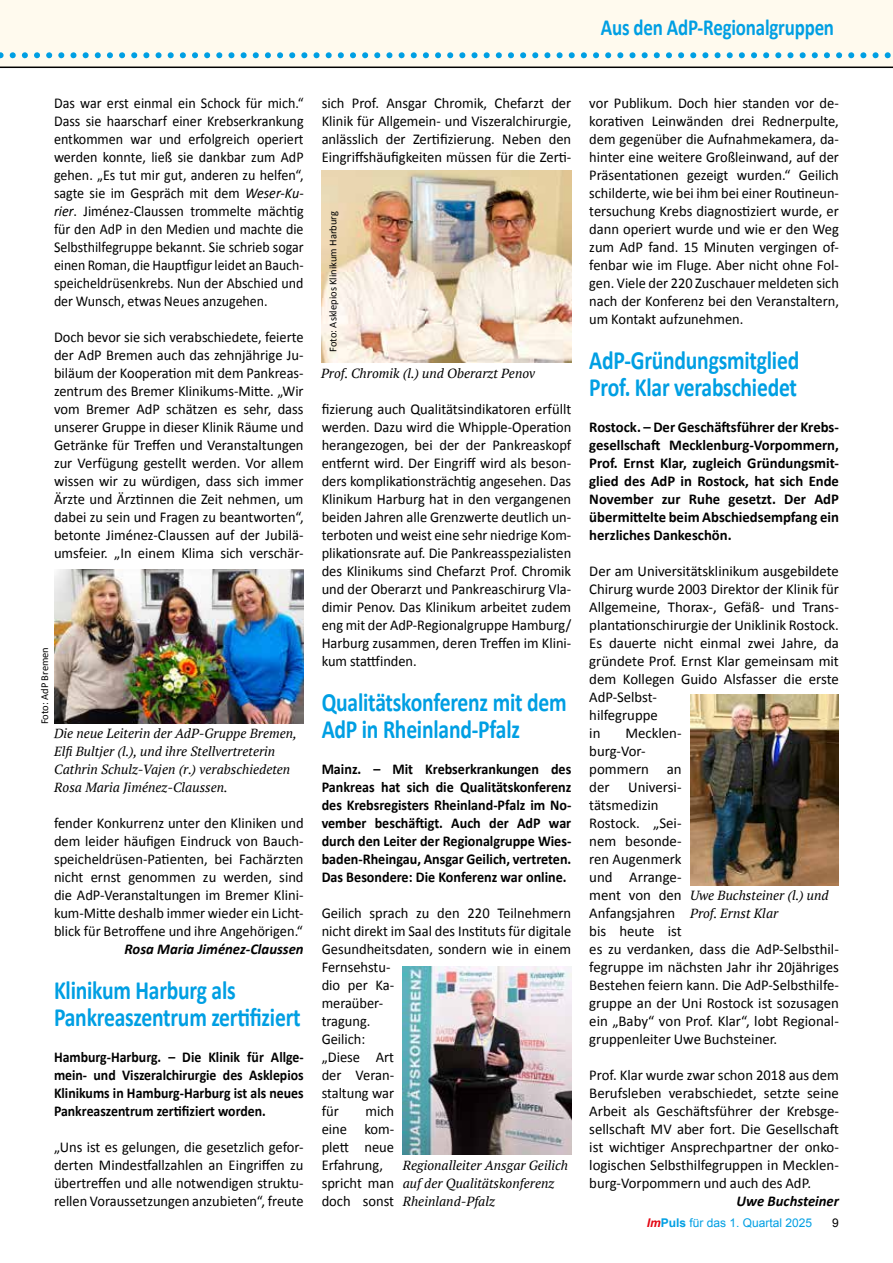
<style>
.page{position:relative;width:893px;height:1263px;background:#fff}
.page>*{position:absolute;margin:0;border:0;box-sizing:border-box;transform-origin:0 0}
.t1{font:700 26.4px/27px "Calibri";letter-spacing:-.01em;color:#009fe3;scale:.82 1}
.t2{font:700 23.1px "Calibri";letter-spacing:-.01em;color:#009fe3;scale:.82 1}
.t3{font:15px/18px "Calibri";color:#000;text-align:justify}
.t4{font:15px/18px "Calibri";color:#000;text-align:justify;scale:.96 1}
.t5{font:15px/18px "Calibri";color:#000;text-align:justify;scale:.94 1}
.t6{font:700 15px/18px "Calibri";color:#000;text-align:justify;scale:.94 1}
.t7{font:700 15px/18px "Calibri";color:#000;text-align:justify}
.t8{font:700 15px/18px "Calibri";color:#000;text-align:justify;scale:.92 1}
.t9{font:italic 700 15px "Calibri";color:#000}
.t10{font:italic 13.2px/18px "PT Serif";color:#000}
.t11{font:12px "Arial";color:#009fe3}
.t12{font:12px "Arial";color:#000}
.t13{font:10.5px "Calibri";color:#000}
.s1{font-style:italic}
.s2{font-weight:700;font-style:italic;color:#e30613}
.s3{font-weight:700}
</style>
<div class="page">
<div style="left:0;top:0;width:893px;height:68px;background:#fffaee"></div>
<svg style="left:0;top:52px;width:893px;height:6px;background:#9ed7e9"></svg>
<img style="left:54px;top:569px;width:250px;height:154px">
<img style="left:403px;top:966px;width:168px;height:188px">
<img style="left:321px;top:170px;width:250px;height:192px">
<img style="left:690px;top:694px;width:149px;height:191px">
<h2 class="t2" style="left:601px;top:12px;width:286px">Aus den AdP-Regionalgruppen</h2>
<p class="t5" style="left:54px;top:94px;width:267px">Das war erst einmal ein Schock für mich.“ Dass sie haarscharf einer Krebserkrankung entkommen war und erfolgreich operiert werden konnte, ließ sie dankbar zum AdP gehen. „Es tut mir gut, anderen zu helfen“, sagte sie im Gespräch mit dem <span class="s1">Weser-Ku&shy;rier</span>. Jiménez-Claussen trommelte mächtig für den AdP in den Medien und machte die Selbsthilfegruppe bekannt. Sie schrieb sogar einen Roman, die Hauptfigur leidet an Bauch&shy;speicheldrüsenkrebs. Nun der Abschied und der Wunsch, etwas Neues anzugehen.</p>
<p class="t4" style="left:54px;top:328px;width:262px">Doch bevor sie sich verabschiedete, feierte der AdP Bremen auch das zehnjährige Ju&shy;biläum der Kooperation mit dem Pankreas&shy;zentrum des Bremer Klinikums-Mitte. „Wir vom Bremer AdP schätzen es sehr, dass unserer Gruppe in dieser Klinik Räume und Getränke für Treffen und Veranstaltungen zur Verfügung gestellt werden. Vor allem wissen wir zu würdigen, dass sich immer Ärzte und Ärztinnen die Zeit nehmen, um dabei zu sein und Fragen zu beantworten“, betonte Jiménez-Claussen auf der Jubilä&shy;umsfeier. „In einem Klima sich verschär-</p>
<p class="t13" style="left:38px;top:724px;width:79px;rotate:-90deg">Foto: AdP Bremen</p>
<p class="t10" style="left:54px;top:724px;width:244px">Die neue Leiterin der AdP-Gruppe Bremen, Elfi Bultjer (l.), und ihre Stellvertreterin Cathrin Schulz-Vajen (r.) verabschiedeten Rosa Maria Jiménez-Claussen.</p>
<p class="t3" style="left:54px;top:814px;width:251px">fender Konkurrenz unter den Kliniken und dem leider häufigen Eindruck von Bauch&shy;speicheldrüsen-Patienten, bei Fachärzten nicht ernst genommen zu werden, sind die AdP-Veranstaltungen im Bremer Klini&shy;kum-Mitte deshalb immer wieder ein Licht&shy;blick für Betroffene und ihre Angehörigen.“</p>
<p class="t9" style="left:125px;top:939px;width:181px">Rosa Maria Jiménez-Claussen</p>
<h1 class="t1" style="left:54px;top:977px;width:302px">Klinikum Harburg als<br>Pankreaszentrum zertifiziert</h1>
<p class="t8" style="left:54px;top:1048px;width:273px">Hamburg-Harburg. – Die Klinik für Allge&shy;mein- und Viszeralchirurgie des Asklepios Klinikums in Hamburg-Harburg ist als neues Pankreaszentrum zertifiziert worden.</p>
<p class="t3" style="left:54px;top:1138px;width:251px">„Uns ist es gelungen, die gesetzlich gefor&shy;derten Mindestfallzahlen an Eingriffen zu übertreffen und alle notwendigen struktu&shy;rellen Voraussetzungen anzubieten“, freute</p>
<p class="t3" style="left:322px;top:94px;width:251px">sich Prof. Ansgar Chromik, Chefarzt der Klinik für Allgemein- und Viszeralchirurgie, anlässlich der Zertifizierung. Neben den Eingriffshäufigkeiten müssen für die Zerti-</p>
<p class="t13" style="left:326px;top:352px;width:142px;rotate:-90deg">Foto: Asklepios Klinikum Harburg</p>
<p class="t10" style="left:321px;top:364px;width:216px">Prof. Chromik (l.) und Oberarzt Penov</p>
<p class="t3" style="left:322px;top:400px;width:251px">fizierung auch Qualitätsindikatoren erfüllt werden. Dazu wird die Whipple-Operation herangezogen, bei der der Pankreaskopf entfernt wird. Der Eingriff wird als beson&shy;ders komplikationsträchtig angesehen. Das Klinikum Harburg hat in den vergangenen beiden Jahren alle Grenzwerte deutlich un&shy;terboten und weist eine sehr niedrige Kom&shy;plikationsrate auf. Die Pankreasspezialisten des Klinikums sind Chefarzt Prof. Chromik und der Oberarzt und Pankreaschirurg Vla&shy;dimir Penov. Das Klinikum arbeitet zudem eng mit der AdP-Regionalgruppe Hamburg/ Harburg zusammen, deren Treffen im Klini&shy;kum stattfinden.</p>
<h1 class="t1" style="left:322px;top:689px;width:300px">Qualitätskonferenz mit dem<br>AdP in Rheinland-Pfalz</h1>
<p class="t6" style="left:322px;top:760px;width:267px">Mainz. – Mit Krebserkrankungen des Pankreas hat sich die Qualitätskonferenz des Krebsregisters Rheinland-Pfalz im No&shy;vember beschäftigt. Auch der AdP war durch den Leiter der Regionalgruppe Wies&shy;baden-Rheingau, Ansgar Geilich, vertreten.<br>Das Besondere: Die Konferenz war online.</p>
<p class="t3" style="left:322px;top:904px;width:251px;text-align:left">Geilich sprach zu den 220 Teilnehmern nicht direkt im Saal des Instituts für digitale<br>Gesundheitsdaten, sondern wie in einem<br>Fernsehstu-<br>dio per Ka-<br>meraüber-<br>tragung.<br>Geilich:<br>„Diese Art<br>der Veran-<br>staltung war<br>für</p>
<p class="t3" style="left:322px;top:1102px;width:74px;text-align:left;text-indent:44px">mich eine kom&shy;plett neue<br>Erfahrung, spricht man doch sonst</p>
<p class="t10" style="left:403px;top:1156px;width:167px">Regionalleiter Ansgar Geilich auf der Qualitätskonferenz<br>Rheinland-Pfalz</p>
<p class="t3" style="left:589px;top:94px;width:251px">vor Publikum. Doch hier standen vor de&shy;korativen Leinwänden drei Rednerpulte, dem gegenüber die Aufnahmekamera, da&shy;hinter eine weitere Großleinwand, auf der Präsentationen gezeigt wurden.“ Geilich schilderte, wie bei ihm bei einer Routineun&shy;tersuchung Krebs diagnostiziert wurde, er dann operiert wurde und wie er den Weg zum AdP fand. 15 Minuten vergingen of&shy;fenbar wie im Fluge. Aber nicht ohne Fol&shy;gen. Viele der 220 Zuschauer meldeten sich nach der Konferenz bei den Veranstaltern, um Kontakt aufzunehmen.</p>
<h1 class="t1" style="left:589px;top:347px;width:258px">AdP-Gründungsmitglied<br>Prof. Klar verabschiedet</h1>
<p class="t7" style="left:589px;top:418px;width:251px">Rostock. – Der Geschäftsführer der Krebs&shy;gesellschaft Mecklenburg-Vorpommern, Prof. Ernst Klar, zugleich Gründungsmit&shy;glied des AdP in Rostock, hat sich Ende November zur Ruhe gesetzt. Der AdP übermittelte beim Abschiedsempfang ein herzliches Dankeschön.</p>
<p class="t3" style="left:589px;top:562px;width:251px;text-align:left">Der am Universitätsklinikum ausgebildete<br>Chirurg wurde 2003 Direktor der Klinik für<br>Allgemeine, Thorax-, Gefäß- und Trans&shy;plantationschirurgie der Uniklinik Rostock.<br>Es dauerte nicht einmal zwei Jahre, da gründete Prof. Ernst Klar gemeinsam mit dem Kollegen Guido Alsfasser die erste<br>AdP-Selbst-<br>hilfegruppe<br>in</p>
<p class="t3" style="left:589px;top:724px;width:251px;text-align:left;text-indent:36px">Mecklen-<br>burg-Vor-<br>pommern an<br>der Universi-<br>tätsmedizin<br>Rostock. „Sei-<br>nem besonde-<br>ren Augenmerk<br>und Arrange-<br>ment von den<br>Anfangsjahren<br>bis heute ist<br>es zu verdanken, dass die AdP-Selbsthil&shy;fegruppe im nächsten Jahr ihr 20jähriges<br>Bestehen feiern kann. Die AdP-Selbsthilfe&shy;gruppe an der Uni Rostock ist sozusagen ein „Baby“ von Prof. Klar“, lobt Regional&shy;gruppenleiter Uwe Buchsteiner.</p>
<p class="t3" style="left:589px;top:1066px;width:251px">Prof. Klar wurde zwar schon 2018 aus dem Berufsleben verabschiedet, setzte seine Arbeit als Geschäftsführer der Krebsge&shy;sellschaft MV aber fort. Die Gesellschaft ist wichtiger Ansprechpartner der onko&shy;logischen Selbsthilfegruppen in Mecklen&shy;burg-Vorpommern und auch des AdP.</p>
<p class="t9" style="left:736px;top:1191px;width:104px">Uwe Buchsteiner</p>
<p class="t10" style="left:690px;top:886px;width:140px">Uwe Buchsteiner (l.) und<br>Prof. Ernst Klar</p>
<p class="t11" style="left:647px;top:1215px;width:167px"><span class="s2">Im</span><span class="s3">Puls</span> für das 1. Quartal 2025</p>
<p class="t12" style="left:832px;top:1215px;width:8px">9</p>
</div>
